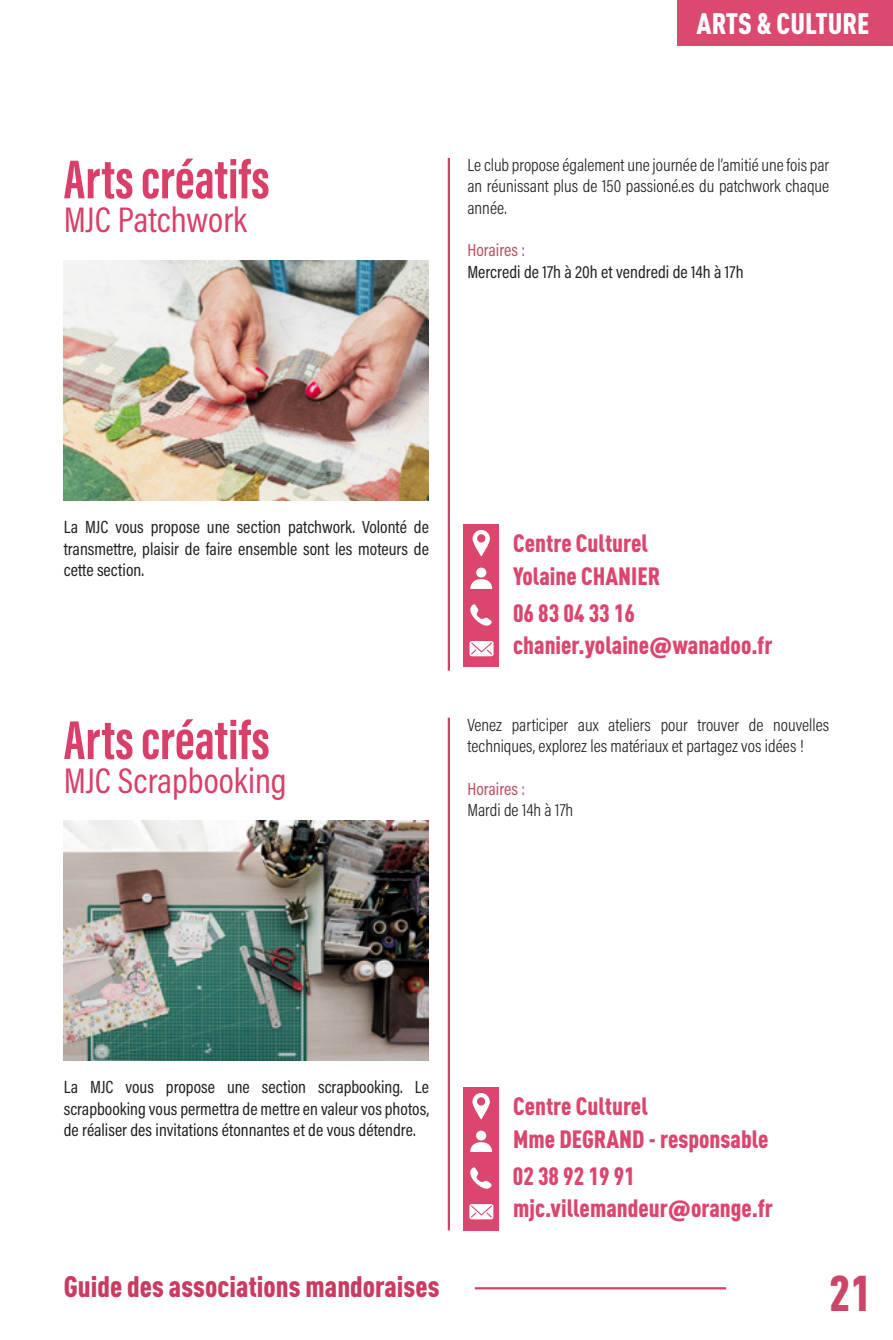
<style>
.page{position:relative;width:893px;height:1340px;background:#fff}
.page>*{position:absolute;margin:0;border:0;box-sizing:border-box;transform-origin:0 0}
.t1{font:700 56.25px "Acumin Pro Extra Cond";letter-spacing:.005em;color:#d93f68}
.t2{font:900 condensed 49.5px "DIN Pro";color:#ca4568}
.t3{font:36px "Acumin Pro Cond";color:#d93f68}
.t4{font:900 condensed 29.25px "DIN Pro";color:#ca3b61}
.t5{font:900 condensed 29.25px "DIN Pro";color:#fff}
.t6{font:900 condensed 24.75px "DIN Pro";color:#db466f}
.t7{font:17.78px/21.4px "Acumin Pro Cond";color:#231f20;text-align:justify}
.t8{font:300 17.78px/21.4px "Acumin Pro Cond";color:#231f20;text-align:justify}
.t9{font:17.78px "Acumin Pro Cond";color:#b84e64}
.s1{font-family:"Acumin Pro";font-stretch:normal}
</style>
<div class="page">
<hr style="left:475px;top:1287px;width:251px;height:2px;background:#d94068">
<div style="left:677px;top:0;width:216px;height:46px;background:#db496f"></div>
<hr style="left:448px;top:158px;width:2px;height:512px;background:#d93f68">
<img style="left:64px;top:261px;width:365px;height:239px">
<hr style="left:448px;top:717px;width:2px;height:513px;background:#d93f68">
<img style="left:64px;top:820px;width:365px;height:240px">
<div style="left:464px;top:524px;width:35px;height:143px;background:#db466f"></div>
<svg style="left:470px;top:604px;width:22px;height:22px"></svg>
<svg style="left:470px;top:579px;width:22px;height:10px"></svg>
<div style="left:476px;top:567px;width:10px;height:10px;background:#fff;border-radius:50%"></div>
<svg style="left:470px;top:641px;width:23px;height:15px"></svg>
<svg style="left:473px;top:530px;width:17px;height:26px"></svg>
<div style="left:464px;top:1087px;width:35px;height:143px;background:#db466f"></div>
<svg style="left:470px;top:1167px;width:22px;height:22px"></svg>
<svg style="left:470px;top:1142px;width:22px;height:9px"></svg>
<div style="left:476px;top:1130px;width:10px;height:10px;background:#fff;border-radius:50%"></div>
<svg style="left:469px;top:1204px;width:24px;height:15px"></svg>
<svg style="left:472px;top:1093px;width:18px;height:26px"></svg>
<p class="t1" style="left:64px;top:145px;width:208px">Arts créatifs</p>
<p class="t3" style="left:64px;top:196px;width:185px">MJC Patchwork</p>
<h3 class="t5" style="left:696px;top:1px;width:174px">ARTS &amp; CULTURE</h3>
<p class="t8" style="left:467px;top:154px;width:363px">Le club propose également une journée de l’amitié une fois par an réunissant plus de 150 passioné.es du patchwork chaque année.</p>
<p class="t9" style="left:467px;top:239px;width:59px">Horaires :</p>
<p class="t7" style="left:467px;top:260px;width:278px">Mercredi de 17h à 20h et vendredi de 14h à 17h</p>
<p class="t7" style="left:64px;top:516px;width:367px">La MJC vous propose une section patchwork. Volonté de transmettre, plaisir de faire ensemble sont les moteurs de cette section.</p>
<p class="t1" style="left:64px;top:705px;width:208px">Arts créatifs</p>
<p class="t3" style="left:64px;top:757px;width:224px">MJC Scrapbooking</p>
<p class="t6" style="left:513px;top:524px;width:136px">Centre Culturel</p>
<p class="t6" style="left:513px;top:557px;width:149px">Yolaine CHANIER</p>
<p class="t6" style="left:513px;top:594px;width:123px">06 83 04 33 16</p>
<p class="t6" style="left:513px;top:626px;width:261px">chanier.yolaine<span class="s1">@</span>wanadoo.fr</p>
<p class="t8" style="left:467px;top:713px;width:363px">Venez participer aux ateliers pour trouver de nouvelles techniques, explorez les matériaux et partagez vos idées !</p>
<p class="t9" style="left:467px;top:777px;width:59px">Horaires :</p>
<p class="t8" style="left:467px;top:799px;width:107px">Mardi de 14h à 17h</p>
<p class="t7" style="left:64px;top:1076px;width:367px">La MJC vous propose une section scrapbooking. Le scrapbooking vous permettra de mettre en valeur vos photos, de réaliser des invitations étonnantes et de vous détendre.</p>
<p class="t6" style="left:513px;top:1087px;width:136px">Centre Culturel</p>
<p class="t6" style="left:513px;top:1120px;width:257px">Mme DEGRAND - responsable</p>
<p class="t6" style="left:513px;top:1156px;width:123px">02 38 92 19 91</p>
<p class="t6" style="left:513px;top:1189px;width:261px">mjc.villemandeur<span class="s1">@</span>orange.fr</p>
<h3 class="t4" style="left:64px;top:1263px;width:377px">Guide des associations mandoraises</h3>
<h2 class="t2" style="left:829px;top:1255px;width:43px">21</h2>
</div>
